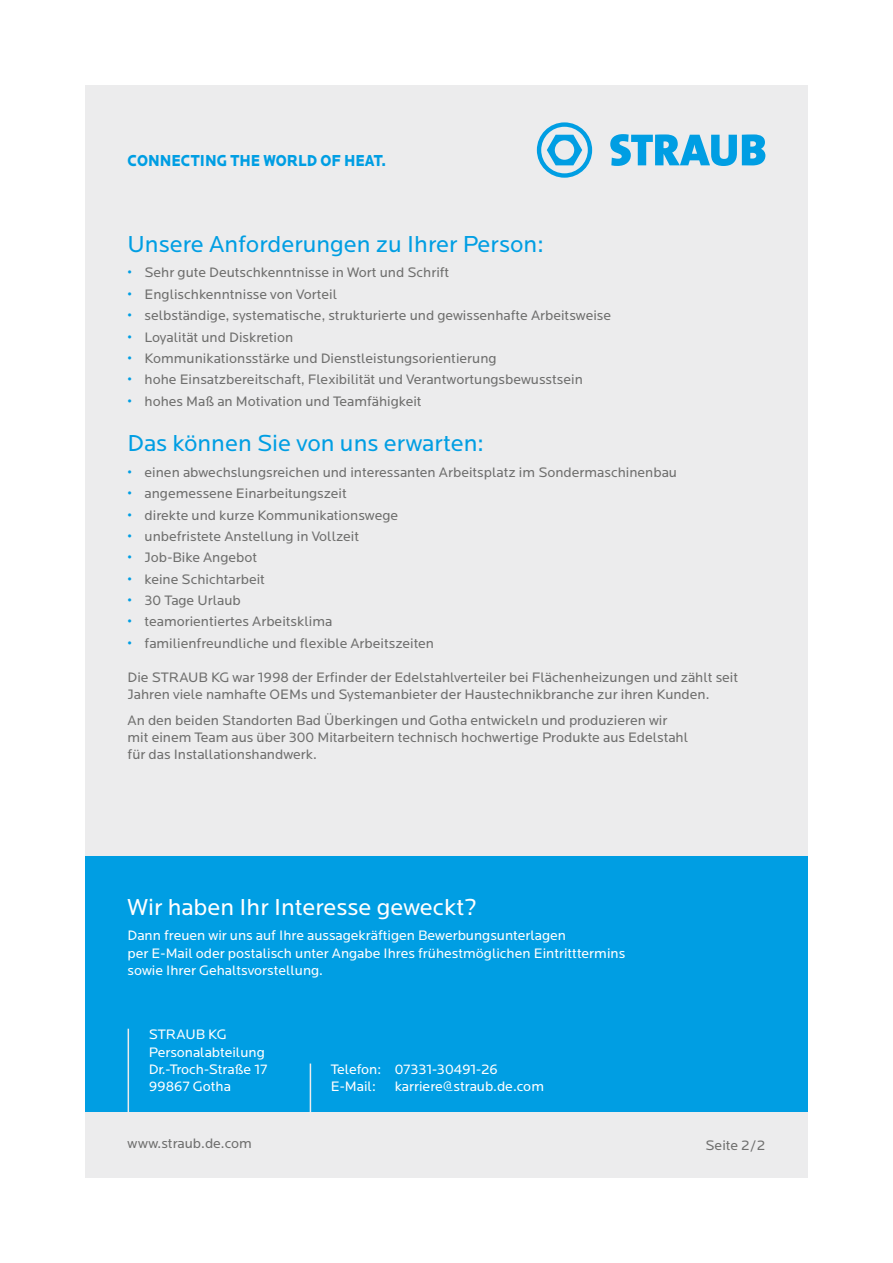
<style>
.page{position:relative;width:893px;height:1263px;background:#fff}
.page>*{position:absolute;margin:0;border:0;box-sizing:border-box;transform-origin:0 0}
.t1{font:24px "Locator";color:#009ee3}
.t2{font:24px "Locator";color:#fff}
.t3{font:900 16.5px "Locator";color:#009ee3;scale:.88 1}
.t4{font:14.25px/17.1px "Locator";color:#6f6f6e}
.t5{font:14.25px/17.1px "Locator";color:#fff}
.s1{color:#009ee3}
</style>
<div class="page">
<div style="left:85px;top:85px;width:723px;height:1093px;background:#ececed"></div>
<svg style="left:537px;top:122px;width:228px;height:56px"></svg>
<div style="left:85px;top:857px;width:723px;height:255px;background:#009ee3"></div>
<hr style="left:128px;top:1029px;width:1px;height:106px;background:#ececed">
<hr style="left:310px;top:1063px;width:1px;height:72px;background:#ececed">
<p class="t3" style="left:128px;top:151px;width:295px">CONNECTING THE WORLD OF HEAT.</p>
<h1 class="t1" style="left:128px;top:230px;width:418px">Unsere Anforderungen zu Ihrer Person:</h1>
<p class="t4" style="left:128px;top:264px;width:323px"><span class="s1">•</span> Sehr gute Deutschkenntnisse in Wort und Schrift</p>
<p class="t4" style="left:128px;top:286px;width:211px"><span class="s1">•</span> Englischkenntnisse von Vorteil</p>
<p class="t4" style="left:128px;top:307px;width:485px"><span class="s1">•</span> selbständige, systematische, strukturierte und gewissenhafte Arbeitsweise</p>
<p class="t4" style="left:128px;top:328px;width:167px"><span class="s1">•</span> Loyalität und Diskretion</p>
<p class="t4" style="left:128px;top:350px;width:370px"><span class="s1">•</span> Kommunikationsstärke und Dienstleistungsorientierung</p>
<p class="t4" style="left:128px;top:371px;width:457px"><span class="s1">•</span> hohe Einsatzbereitschaft, Flexibilität und Verantwortungsbewusstsein</p>
<p class="t4" style="left:128px;top:392px;width:296px"><span class="s1">•</span> hohes Maß an Motivation und Teamfähigkeit</p>
<h1 class="t1" style="left:128px;top:430px;width:358px">Das können Sie von uns erwarten:</h1>
<p class="t4" style="left:128px;top:464px;width:551px"><span class="s1">•</span> einen abwechslungsreichen und interessanten Arbeitsplatz im Sondermaschinenbau</p>
<p class="t4" style="left:128px;top:485px;width:221px"><span class="s1">•</span> angemessene Einarbeitungszeit</p>
<p class="t4" style="left:128px;top:507px;width:272px"><span class="s1">•</span> direkte und kurze Kommunikationswege</p>
<p class="t4" style="left:128px;top:528px;width:233px"><span class="s1">•</span> unbefristete Anstellung in Vollzeit</p>
<p class="t4" style="left:128px;top:549px;width:131px"><span class="s1">•</span> Job-Bike Angebot</p>
<p class="t4" style="left:128px;top:571px;width:139px"><span class="s1">•</span> keine Schichtarbeit</p>
<p class="t4" style="left:128px;top:592px;width:115px"><span class="s1">•</span> 30 Tage Urlaub</p>
<p class="t4" style="left:128px;top:613px;width:206px"><span class="s1">•</span> teamorientiertes Arbeitsklima</p>
<p class="t4" style="left:128px;top:635px;width:308px"><span class="s1">•</span> familienfreundliche und flexible Arbeitszeiten</p>
<p class="t4" style="left:128px;top:669px;width:612px">Die STRAUB KG war 1998 der Erfinder der Edelstahlverteiler bei Flächenheizungen und zählt seit<br>Jahren viele namhafte OEMs und Systemanbieter der Haustechnikbranche zur ihren Kunden.</p>
<p class="t4" style="left:128px;top:711px;width:562px">An den beiden Standorten Bad Überkingen und Gotha entwickeln und produzieren wir mit einem Team aus über 300 Mitarbeitern technisch hochwertige Produkte aus Edelstahl für das Installationshandwerk.</p>
<h1 class="t2" style="left:128px;top:893px;width:351px">Wir haben Ihr Interesse geweckt?</h1>
<p class="t5" style="left:128px;top:927px;width:499px">Dann freuen wir uns auf Ihre aussagekräftigen Bewerbungsunterlagen<br>per E-Mail oder postalisch unter Angabe Ihres frühestmöglichen Eintritttermins sowie Ihrer Gehaltsvorstellung.</p>
<p class="t5" style="left:149px;top:1026px;width:120px">STRAUB KG<br>Personalabteilung<br>Dr.-Troch-Straße 17<br>99867 Gotha</p>
<p class="t4" style="left:128px;top:1135px;width:126px">www.straub.de.com</p>
<p class="t5" style="left:331px;top:1060px;width:169px">Telefon: 07331-30491-26<br>E-Mail:</p>
<p class="t5" style="left:395px;top:1078px;width:151px">karriere@straub.de.com</p>
<p class="t4" style="left:706px;top:1137px;width:61px">Seite 2/2</p>
</div>
